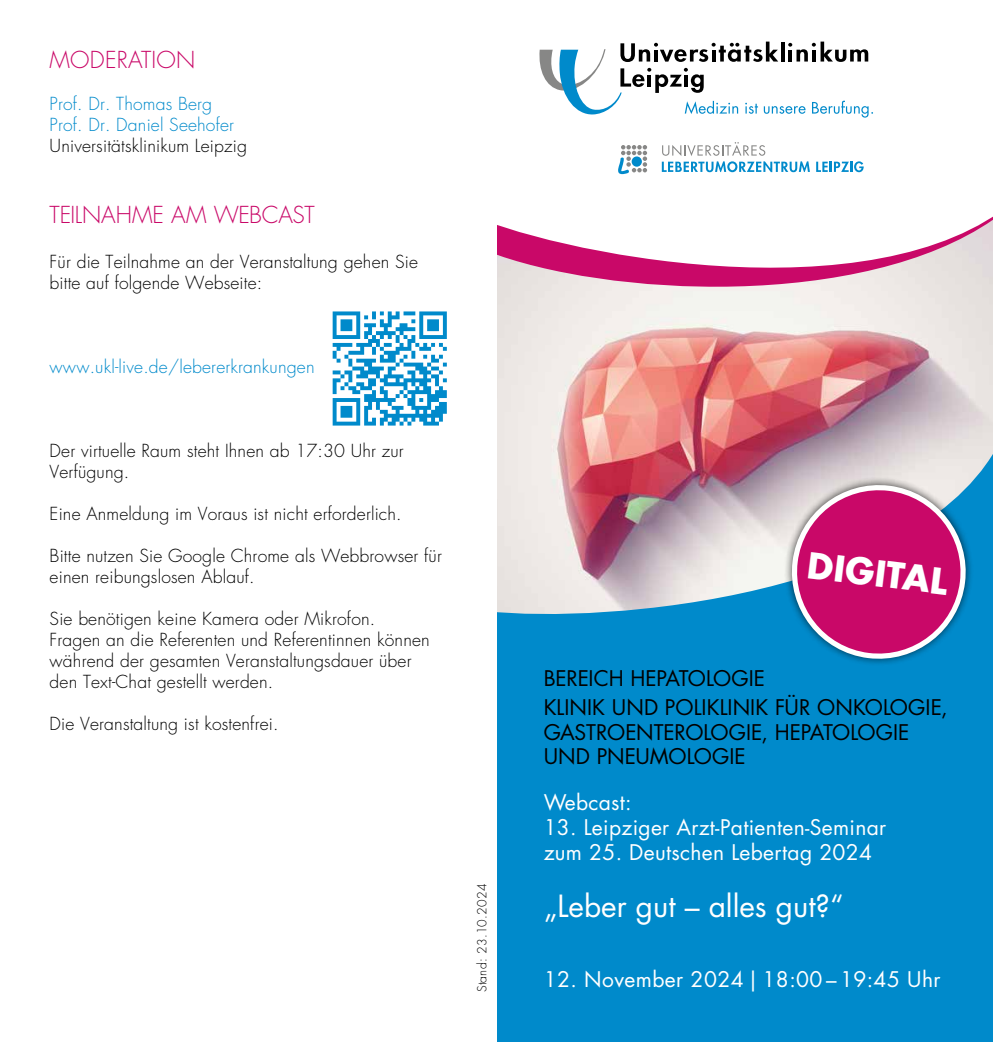
<style>
.page{position:relative;width:993px;height:1042px;background:#fff}
.page>*{position:absolute;margin:0;border:0;box-sizing:border-box;transform-origin:0 0}
.t1{font:700 35px "Futura Std";color:#fff}
.t2{font:29.75px "Futura Std";color:#fff}
.t3{font:300 22.75px "Futura Std";letter-spacing:-.005em;color:#c90868}
.t4{font:21px/25.2px "Futura Std";letter-spacing:.015em;color:#fff}
.t5{font:21px/29.4px "Futura Std";color:#000}
.t6{font:300 17.5px/21px "Futura Std";letter-spacing:.01em;color:#000}
.t7{font:300 17.5px/21px "Futura Std";letter-spacing:.01em;color:#008acb}
.t8{font:300 12.25px "Futura Std";letter-spacing:.02em;color:#000}
</style>
<div class="page">
<img style="left:497px;top:220px;width:495px;height:215px">
<div style="left:486px;top:718px;width:506px;height:324px;background:#008acb"></div>
<svg style="left:496px;top:435px;width:496px;height:505px"></svg>
<div style="left:476px;top:0;width:20px;height:1042px;background:#fff"></div>
<svg style="left:661px;top:142px;width:148px;height:30px"></svg>
<svg style="left:816px;top:161px;width:47px;height:11px"></svg>
<svg style="left:618px;top:145px;width:29px;height:29px"></svg>
<svg style="left:539px;top:42px;width:333px;height:76px"></svg>
<svg style="left:771px;top:465px;width:214px;height:213px;background:#4fa4ce"></svg>
<svg style="left:783px;top:477px;width:190px;height:184px;background:#aa4e92"></svg>
<svg style="left:332px;top:311px;width:114px;height:114px"></svg>
<h3 class="t3" style="left:50px;top:46px;width:147px">MODERATION</h3>
<p class="t7" style="left:50px;top:94px;width:186px">Prof. Dr. Thomas Berg<br>Prof. Dr. Daniel Seehofer</p>
<p class="t6" style="left:50px;top:136px;width:199px">Universitätsklinikum Leipzig</p>
<h3 class="t3" style="left:50px;top:201px;width:266px">TEILNAHME AM WEBCAST</h3>
<p class="t6" style="left:50px;top:252px;width:370px">Für die Teilnahme an der Veranstaltung gehen Sie bitte auf folgende Webseite:</p>
<p class="t7" style="left:50px;top:357px;width:266px">www.ukl-live.de/lebererkrankungen</p>
<p class="t6" style="left:50px;top:441px;width:355px">Der virtuelle Raum steht Ihnen ab 17:30 Uhr zur<br>Verfügung.</p>
<p class="t6" style="left:50px;top:504px;width:353px">Eine Anmeldung im Voraus ist nicht erforderlich.</p>
<p class="t6" style="left:50px;top:546px;width:393px">Bitte nutzen Sie Google Chrome als Webbrowser für einen reibungslosen Ablauf.</p>
<p class="t6" style="left:50px;top:609px;width:381px">Sie benötigen keine Kamera oder Mikrofon.<br>Fragen an die Referenten und Referentinnen können während der gesamten Veranstaltungsdauer über den Text-Chat gestellt werden.</p>
<p class="t6" style="left:50px;top:714px;width:230px">Die Veranstaltung ist kostenfrei.</p>
<p class="t8" style="left:474px;top:992px;width:110px;rotate:-90deg">Stand: 23.10.2024</p>
<h1 class="t1" style="left:810px;top:541px;width:142px;rotate:7deg">DIGITAL</h1>
<p class="t5" style="left:543px;top:664px;width:405px">BEREICH HEPATOLOGIE<br>KLINIK UND POLIKLINIK FÜR ONKOLOGIE,</p>
<p class="t5" style="left:543px;top:720px;width:367px;line-height:24.5px">GASTROENTEROLOGIE, HEPATOLOGIE<br>UND PNEUMOLOGIE</p>
<p class="t4" style="left:543px;top:790px;width:90px">Webcast:</p>
<p class="t4" style="left:543px;top:815px;width:344px">13. Leipziger Arzt-Patienten-Seminar zum 25. Deutschen Lebertag 2024</p>
<h2 class="t2" style="left:543px;top:886px;width:301px">„Leber gut – alles gut?“</h2>
<p class="t4" style="left:543px;top:966px;width:398px">12. November 2024 | 18:00 – 19:45 Uhr</p>
</div>
